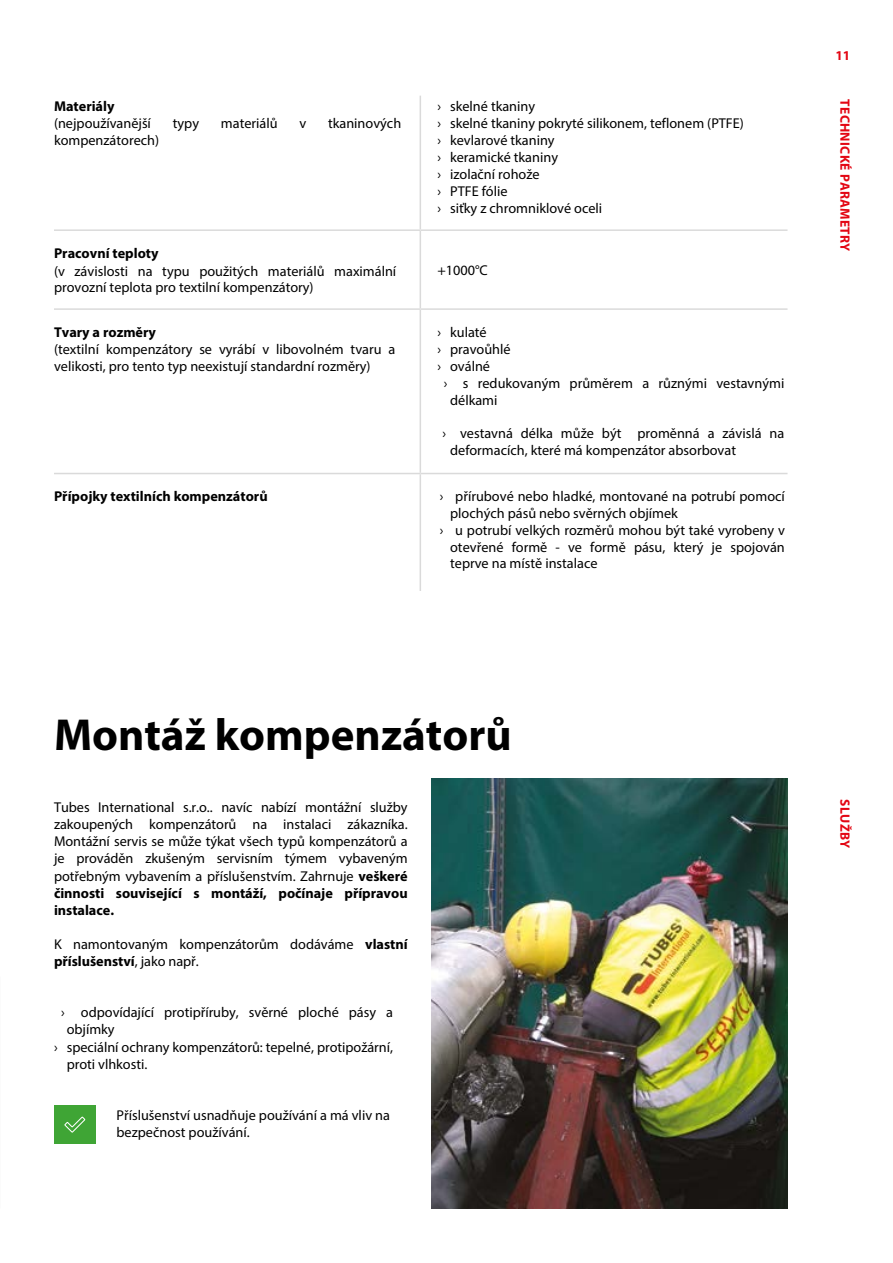
<style>
.page{position:relative;width:893px;height:1263px;background:#fff}
.page>*{position:absolute;margin:0;border:0;box-sizing:border-box;transform-origin:0 0}
.t1{font:700 45px "Myriad Pro";color:#000}
.t2{font:14.25px/17.1px "Myriad Pro";color:#000}
.t3{font:700 14.25px "Myriad Pro";color:#000}
.t4{font:700 13.5px "Myriad Pro";letter-spacing:.02em;color:#e30613}
.s1{font-weight:700}
</style>
<div class="page">
<hr style="left:420px;top:96px;width:1px;height:133px;background:#dadada">
<hr style="left:54px;top:229px;width:366px;height:2px;background:#dadada">
<hr style="left:420px;top:229px;width:367px;height:2px;background:#dadada">
<hr style="left:420px;top:231px;width:1px;height:77px;background:#dadada">
<hr style="left:420px;top:310px;width:1px;height:163px;background:#dadada">
<hr style="left:420px;top:474px;width:1px;height:117px;background:#dadada">
<hr style="left:54px;top:308px;width:366px;height:2px;background:#dadada">
<hr style="left:420px;top:308px;width:367px;height:2px;background:#dadada">
<hr style="left:54px;top:473px;width:366px;height:1px;background:#dadada">
<hr style="left:420px;top:473px;width:367px;height:1px;background:#dadada">
<img style="left:431px;top:778px;width:356px;height:430px">
<div style="left:54px;top:1105px;width:42px;height:39px;background:#3fa535"></div>
<svg style="left:64px;top:1116px;width:22px;height:17px"></svg>
<p class="t3" style="left:54px;top:96px;width:62px">Materiály</p>
<p class="t2" style="left:54px;top:114px;width:98px">(nejpoužívanější</p>
<p class="t2" style="left:173px;top:114px;width:28px">typy</p>
<p class="t2" style="left:221px;top:114px;width:58px">materiálů</p>
<p class="t2" style="left:299px;top:114px;width:8px">v</p>
<p class="t2" style="left:328px;top:114px;width:75px">tkaninových</p>
<p class="t2" style="left:54px;top:131px;width:107px">kompenzátorech)</p>
<p class="t2" style="left:437px;top:97px;width:308px">› skelné tkaniny<br>› skelné tkaniny pokryté silikonem, teflonem (PTFE) › kevlarové tkaniny<br>› keramické tkaniny<br>› izolační rohože<br>› PTFE fólie<br>› siťky z chromniklové oceli</p>
<p class="t3" style="left:54px;top:244px;width:106px">Pracovní teploty</p>
<p class="t2" style="left:54px;top:262px;width:344px;line-height:16.5px">(v závislosti na typu použitých materiálů maximální provozní teplota pro textilní kompenzátory)</p>
<p class="t2" style="left:437px;top:261px;width:52px">+1000°C</p>
<p class="t3" style="left:54px;top:323px;width:104px">Tvary a rozměry</p>
<p class="t2" style="left:54px;top:340px;width:343px">(textilní kompenzátory se vyrábí v libovolném tvaru a velikosti, pro tento typ neexistují standardní rozměry)</p>
<p class="t2" style="left:437px;top:323px;width:51px">› kulaté</p>
<p class="t2" style="left:437px;top:340px;width:75px">› pravoůhlé</p>
<p class="t2" style="left:437px;top:357px;width:54px">› oválné</p>
<p class="t2" style="left:444px;top:375px;width:342px">› s redukovaným průměrem a různými vestavnými</p>
<p class="t2" style="left:450px;top:391px;width:49px">délkami</p>
<p class="t2" style="left:450px;top:425px;width:336px;line-height:16.5px;text-indent:-8px">› vestavná délka může být proměnná a závislá na deformacích, které má kompenzátor absorbovat</p>
<p class="t3" style="left:54px;top:487px;width:215px">Přípojky textilních kompenzátorů</p>
<p class="t2" style="left:440px;top:488px;width:346px">› přírubové nebo hladké, montované na potrubí pomocí</p>
<p class="t2" style="left:450px;top:504px;width:229px">plochých pásů nebo svěrných objímek</p>
<p class="t2" style="left:440px;top:521px;width:346px">› u potrubí velkých rozměrů mohou být také vyrobeny v</p>
<p class="t2" style="left:450px;top:538px;width:336px">otevřené formě - ve formě pásu, který je spojován</p>
<p class="t2" style="left:450px;top:555px;width:149px">teprve na místě instalace</p>
<p class="t4" style="left:835px;top:46px;width:16px">11</p>
<p class="t4" style="left:854px;top:99px;width:153px;rotate:90deg">TECHNICKÉ PARAMETRY</p>
<h1 class="t1" style="left:54px;top:705px;width:459px">Montáž kompenzátorů</h1>
<p class="t2" style="left:54px;top:798px;width:355px;text-align:justify">Tubes International s.r.o.. navíc nabízí montážní služby zakoupených kompenzátorů na instalaci zákazníka.<br>Montážní servis se může týkat všech typů kompenzátorů a je prováděn zkušeným servisním týmem vybaveným potřebným vybavením a příslušenstvím. Zahrnuje <span class="s1">veškeré činnosti související s montáží, počínaje přípravou instalace.</span></p>
<p class="t2" style="left:54px;top:935px;width:355px">K namontovaným kompenzátorům dodáváme <span class="s1">vlastní příslušenství</span>, jako např.</p>
<p class="t2" style="left:61px;top:1004px;width:333px">› odpovídající protipříruby, svěrné ploché pásy a</p>
<p class="t2" style="left:67px;top:1021px;width:49px">objímky</p>
<p class="t2" style="left:54px;top:1038px;width:341px">› speciální ochrany kompenzátorů: tepelné, protipožární,</p>
<p class="t2" style="left:67px;top:1055px;width:82px">proti vlhkosti.</p>
<p class="t2" style="left:117px;top:1106px;width:275px">Příslušenství usnadňuje používání a má vliv na bezpečnost používání.</p>
<p class="t4" style="left:854px;top:799px;width:50px;rotate:90deg">SLUŽBY</p>
</div>
